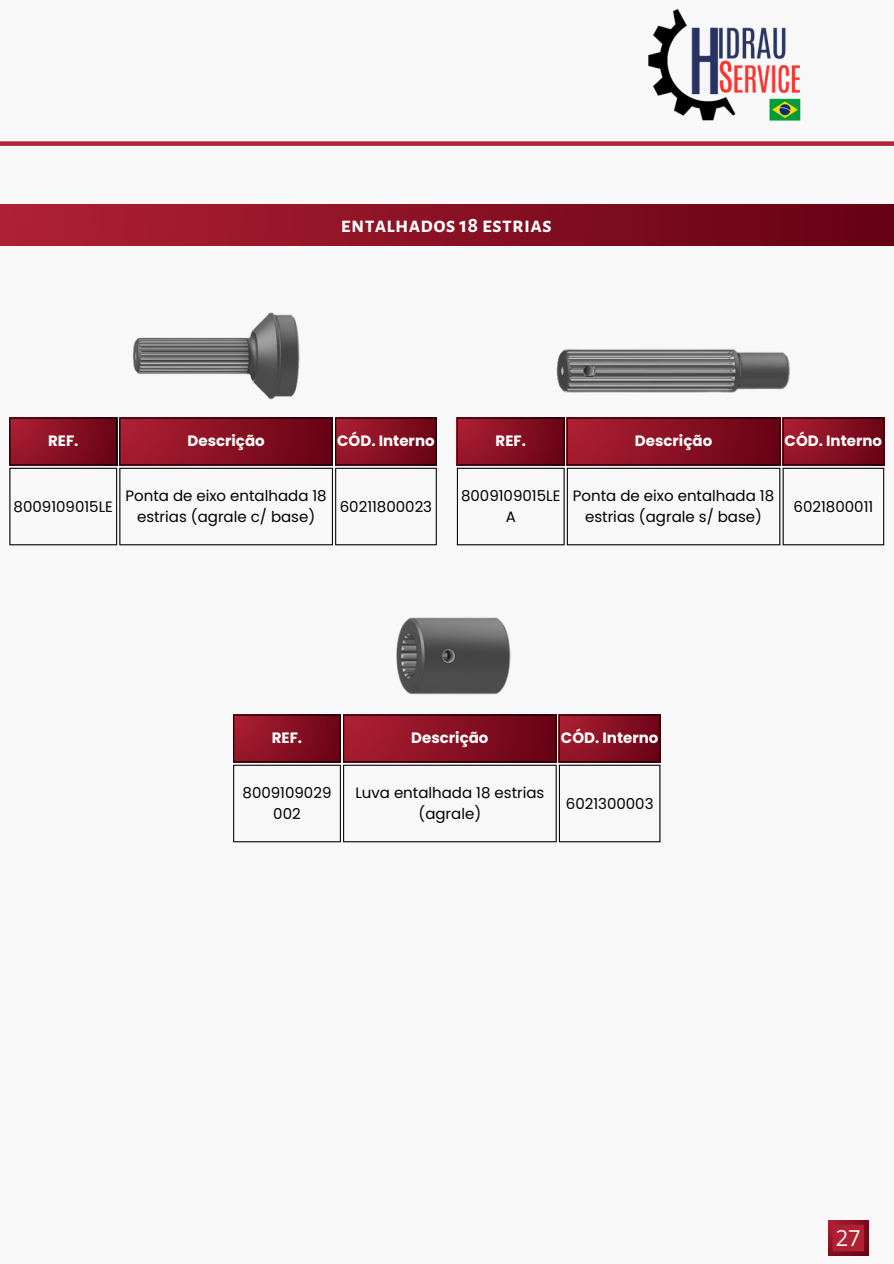
<style>
.page{position:relative;width:894px;height:1264px;background:#fff}
.page>*{position:absolute;margin:0;border:0;box-sizing:border-box;transform-origin:0 0}
.t1{font:22.05px "Open Sans";color:#f8f8f8}
.t2{font:700 21.9px "Alegreya Sans SC";letter-spacing:.01em;color:#fff}
.t3{font:15px/20.2px "Poppins";color:#000;text-align:center}
.t4{font:700 15px "Poppins";color:#fff}
</style>
<div class="page">
<div style="left:0;top:0;width:893px;height:1263px;background:#f8f8f8"></div>
<img style="left:648px;top:8px;width:153px;height:113px">
<div style="left:0;top:141px;width:893px;height:5px;background:#b02134"></div>
<svg style="left:828px;top:1220px;width:40px;height:35px"></svg>
<img style="left:463px;top:245px;width:418px;height:233px">
<div style="left:457px;top:417px;width:107px;height:48px;background:linear-gradient(to right,#a61d30,#6c0416)"></div>
<div style="left:566px;top:417px;width:214px;height:48px;background:linear-gradient(to right,#ac1f32,#670215)"></div>
<div style="left:782px;top:417px;width:101px;height:48px;background:linear-gradient(to right,#a61d30,#6d0517)"></div>
<hr style="left:457px;top:418px;width:1px;height:46px;background:#000">
<hr style="left:563px;top:418px;width:1px;height:46px;background:#000">
<hr style="left:457px;top:417px;width:107px;height:1px;background:#000">
<hr style="left:457px;top:464px;width:107px;height:1px;background:#000">
<hr style="left:566px;top:418px;width:1px;height:46px;background:#000">
<hr style="left:779px;top:418px;width:1px;height:46px;background:#000">
<hr style="left:566px;top:417px;width:214px;height:1px;background:#000">
<hr style="left:566px;top:464px;width:214px;height:1px;background:#000">
<hr style="left:782px;top:418px;width:1px;height:46px;background:#000">
<hr style="left:882px;top:418px;width:1px;height:46px;background:#000">
<hr style="left:782px;top:417px;width:101px;height:1px;background:#000">
<hr style="left:782px;top:464px;width:101px;height:1px;background:#000">
<hr style="left:457px;top:469px;width:1px;height:75px;background:#000">
<hr style="left:563px;top:469px;width:1px;height:75px;background:#000">
<hr style="left:457px;top:468px;width:107px;height:1px;background:#000">
<hr style="left:457px;top:544px;width:107px;height:1px;background:#000">
<hr style="left:566px;top:469px;width:1px;height:75px;background:#000">
<hr style="left:779px;top:469px;width:1px;height:75px;background:#000">
<hr style="left:566px;top:468px;width:214px;height:1px;background:#000">
<hr style="left:566px;top:544px;width:214px;height:1px;background:#000">
<hr style="left:782px;top:469px;width:1px;height:75px;background:#000">
<hr style="left:882px;top:469px;width:1px;height:75px;background:#000">
<hr style="left:782px;top:468px;width:101px;height:1px;background:#000">
<hr style="left:782px;top:544px;width:101px;height:1px;background:#000">
<div style="left:9px;top:417px;width:108px;height:48px;background:linear-gradient(to right,#a71d30,#6b0416)"></div>
<div style="left:119px;top:417px;width:214px;height:48px;background:linear-gradient(to right,#aa1f32,#670215)"></div>
<div style="left:335px;top:417px;width:101px;height:48px;background:linear-gradient(to right,#a21b2e,#6e0517)"></div>
<hr style="left:9px;top:418px;width:1px;height:46px;background:#000">
<hr style="left:116px;top:418px;width:1px;height:46px;background:#000">
<hr style="left:9px;top:417px;width:108px;height:1px;background:#000">
<hr style="left:9px;top:464px;width:108px;height:1px;background:#000">
<hr style="left:119px;top:418px;width:1px;height:46px;background:#000">
<hr style="left:332px;top:418px;width:1px;height:46px;background:#000">
<hr style="left:119px;top:464px;width:214px;height:1px;background:#000">
<hr style="left:335px;top:418px;width:1px;height:46px;background:#000">
<hr style="left:435px;top:418px;width:1px;height:46px;background:#000">
<hr style="left:335px;top:417px;width:101px;height:1px;background:#000">
<hr style="left:335px;top:464px;width:101px;height:1px;background:#000">
<hr style="left:9px;top:469px;width:1px;height:75px;background:#000">
<hr style="left:116px;top:469px;width:1px;height:75px;background:#000">
<hr style="left:9px;top:468px;width:108px;height:1px;background:#000">
<hr style="left:9px;top:544px;width:108px;height:1px;background:#000">
<hr style="left:119px;top:469px;width:1px;height:75px;background:#000">
<hr style="left:332px;top:469px;width:1px;height:75px;background:#000">
<hr style="left:119px;top:468px;width:214px;height:1px;background:#000">
<hr style="left:119px;top:544px;width:214px;height:1px;background:#000">
<hr style="left:335px;top:469px;width:1px;height:75px;background:#000">
<hr style="left:435px;top:469px;width:1px;height:75px;background:#000">
<hr style="left:335px;top:468px;width:101px;height:1px;background:#000">
<hr style="left:335px;top:544px;width:101px;height:1px;background:#000">
<img style="left:87px;top:312px;width:271px;height:124px">
<div style="left:0;top:205px;width:893px;height:40px;background:linear-gradient(to right,#b02134,#650113)"></div>
<img style="left:396px;top:617px;width:161px;height:117px">
<svg style="left:234px;top:715px;width:106px;height:46px;background:#861022"></svg>
<div style="left:343px;top:714px;width:213px;height:48px;background:linear-gradient(to right,#ac1f32,#670215)"></div>
<div style="left:558px;top:714px;width:102px;height:48px;background:linear-gradient(to right,#a61d30,#6d0517)"></div>
<hr style="left:233px;top:715px;width:1px;height:46px;background:#000">
<hr style="left:340px;top:715px;width:1px;height:46px;background:#000">
<hr style="left:233px;top:714px;width:108px;height:1px;background:#000">
<hr style="left:233px;top:761px;width:108px;height:1px;background:#000">
<hr style="left:343px;top:715px;width:1px;height:46px;background:#000">
<hr style="left:555px;top:715px;width:1px;height:46px;background:#000">
<hr style="left:343px;top:714px;width:213px;height:1px;background:#000">
<hr style="left:343px;top:761px;width:213px;height:1px;background:#000">
<hr style="left:558px;top:715px;width:1px;height:46px;background:#000">
<hr style="left:659px;top:715px;width:1px;height:46px;background:#000">
<hr style="left:558px;top:714px;width:102px;height:1px;background:#000">
<hr style="left:558px;top:761px;width:102px;height:1px;background:#000">
<hr style="left:233px;top:765px;width:1px;height:76px;background:#000">
<hr style="left:340px;top:765px;width:1px;height:76px;background:#000">
<hr style="left:233px;top:764px;width:108px;height:1px;background:#000">
<hr style="left:233px;top:841px;width:108px;height:1px;background:#000">
<hr style="left:343px;top:765px;width:1px;height:76px;background:#000">
<hr style="left:555px;top:765px;width:1px;height:76px;background:#000">
<hr style="left:343px;top:764px;width:213px;height:1px;background:#000">
<hr style="left:343px;top:841px;width:213px;height:1px;background:#000">
<hr style="left:558px;top:765px;width:1px;height:76px;background:#000">
<hr style="left:659px;top:765px;width:1px;height:76px;background:#000">
<hr style="left:558px;top:764px;width:102px;height:1px;background:#000">
<hr style="left:558px;top:841px;width:102px;height:1px;background:#000">
<p class="t2" style="left:341px;top:214px;width:212px">entalhados 18 estrias</p>
<p class="t4" style="left:48px;top:430px;width:32px">REF.</p>
<p class="t4" style="left:187px;top:430px;width:79px">Descrição</p>
<p class="t4" style="left:337px;top:430px;width:99px">CÓD. Interno</p>
<p class="t3" style="left:14px;top:496px;width:101px">8009109015LE</p>
<p class="t3" style="left:125px;top:486px;width:203px">Ponta de eixo entalhada 18 estrias (agrale c/ base)</p>
<p class="t3" style="left:339px;top:496px;width:94px">60211800023</p>
<p class="t4" style="left:495px;top:430px;width:32px">REF.</p>
<p class="t4" style="left:634px;top:430px;width:79px">Descrição</p>
<p class="t4" style="left:784px;top:430px;width:99px">CÓD. Interno</p>
<p class="t3" style="left:461px;top:486px;width:101px">8009109015LE<br>A</p>
<p class="t3" style="left:572px;top:486px;width:203px">Ponta de eixo entalhada 18 estrias (agrale s/ base)</p>
<p class="t3" style="left:793px;top:496px;width:81px">6021800011</p>
<p class="t4" style="left:272px;top:726px;width:32px">REF.</p>
<p class="t4" style="left:411px;top:726px;width:79px">Descrição</p>
<p class="t4" style="left:560px;top:726px;width:99px">CÓD. Interno</p>
<p class="t3" style="left:242px;top:783px;width:90px">8009109029<br>002</p>
<p class="t3" style="left:355px;top:783px;width:190px">Luva entalhada 18 estrias (agrale)</p>
<p class="t3" style="left:565px;top:793px;width:89px">6021300003</p>
<p class="t1" style="left:835px;top:1222px;width:27px">27</p>
</div>
